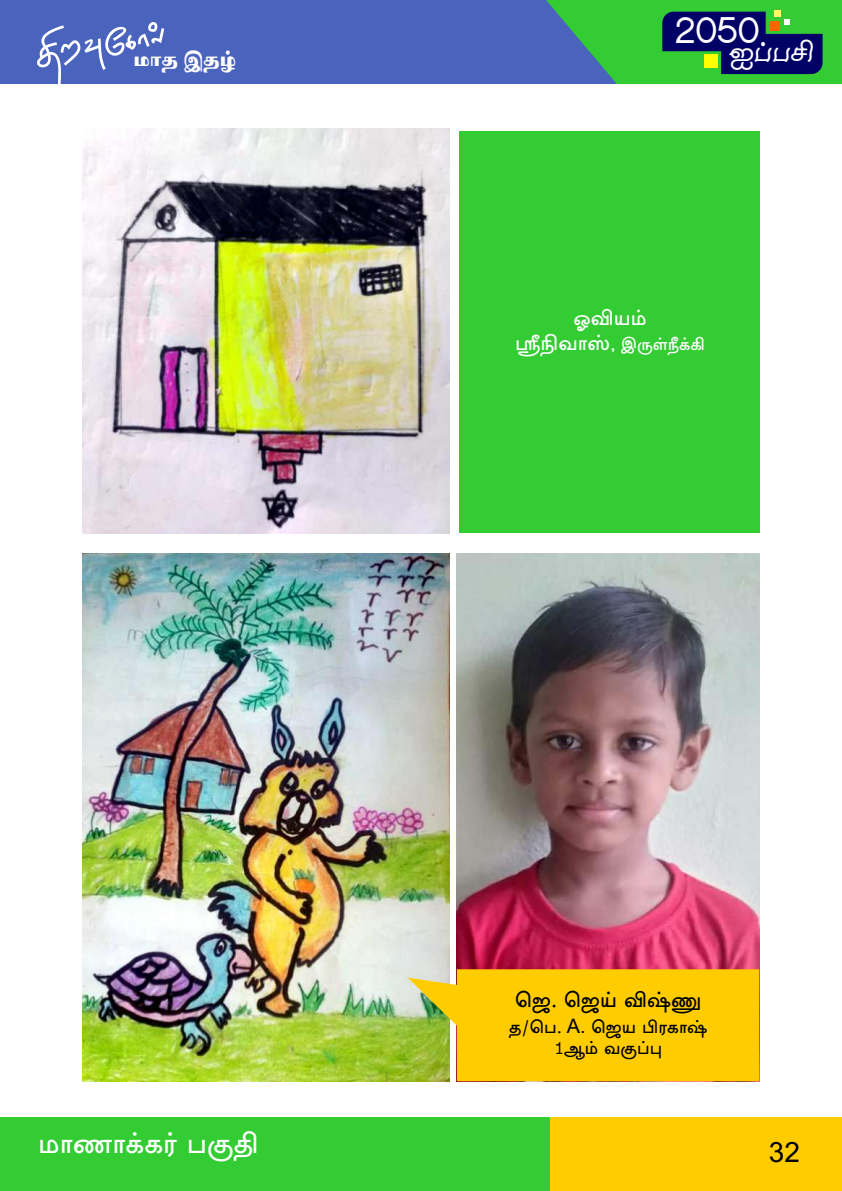
<style>
.page{position:relative;width:842px;height:1191px;background:#fff}
.page>*{position:absolute;margin:0;border:0;box-sizing:border-box;transform-origin:0 0}
.t1{font:43.4px "SHREE TAM7";color:#fff}
.t2{font:32px "SHREE TAM7";color:#fff}
.t3{font:32px "SHREE TAM7";color:#fff}
.t4{font:28px "Arial";color:#000}
.t5{font:24px "SHREE TAM7";color:#fff}
.t6{font:23.6px "SHREE TAM7";color:#000}
.t7{font:23.6px "SHREE TAM7";color:#fff}
.t8{font:20px/21.4px "SHREE TAM7";color:#000;text-align:center}
.t9{font:19.4px "SHREE TAM7";color:#fff}
.s1{font-size:23.6px}
.s2{font-family:"Arial"}
</style>
<div class="page">
<div style="left:0;top:0;width:546px;height:84px;background:#4a63bd"></div>
<div style="left:0;top:1117px;width:842px;height:74px;background:#3c3"></div>
<div style="left:551px;top:1117px;width:291px;height:74px;background:#fc0"></div>
<svg style="left:34px;top:20px;width:130px;height:64px;background:#6378c6"></svg>
<svg style="left:546px;top:0;width:296px;height:84px;background:#298352"></svg>
<img style="left:83px;top:129px;width:367px;height:404px">
<img style="left:457px;top:553px;width:302px;height:416px">
<img style="left:83px;top:553px;width:366px;height:528px">
<div style="left:459px;top:132px;width:300px;height:401px;background:#3c3"></div>
<svg style="left:408px;top:969px;width:351px;height:112px;background:#f4cb0f"></svg>
<h1 class="t1" style="left:674px;top:13px;width:86px">2050</h1>
<p class="t5" style="left:133px;top:50px;width:104px">©õ-u CuÌ</p>
<h2 class="t3" style="left:729px;top:39px;width:86px">I¨£]</h2>
<p class="t7" style="left:573px;top:308px;width:75px">KÂ¯®</p>
<p class="t9" style="left:515px;top:336px;width:191px"><span class="s1">Ÿ{ÁÕÌ</span>, C¸Ò}UQ</p>
<p class="t6" style="left:515px;top:990px;width:188px">ÖÁ. ÖÁ# ÂÈQ</p>
<p class="t8" style="left:509px;top:1018px;width:200px">U/Ö£. <span class="s2">A.</span> ÖÁ¯ ¤ΜPÕÈ<br>1B® ÁS¨¦</p>
<h2 class="t2" style="left:38px;top:1131px;width:222px">©ÕNÕUPº £SV</h2>
<h3 class="t4" style="left:769px;top:1141px;width:33px">32</h3>
</div>
